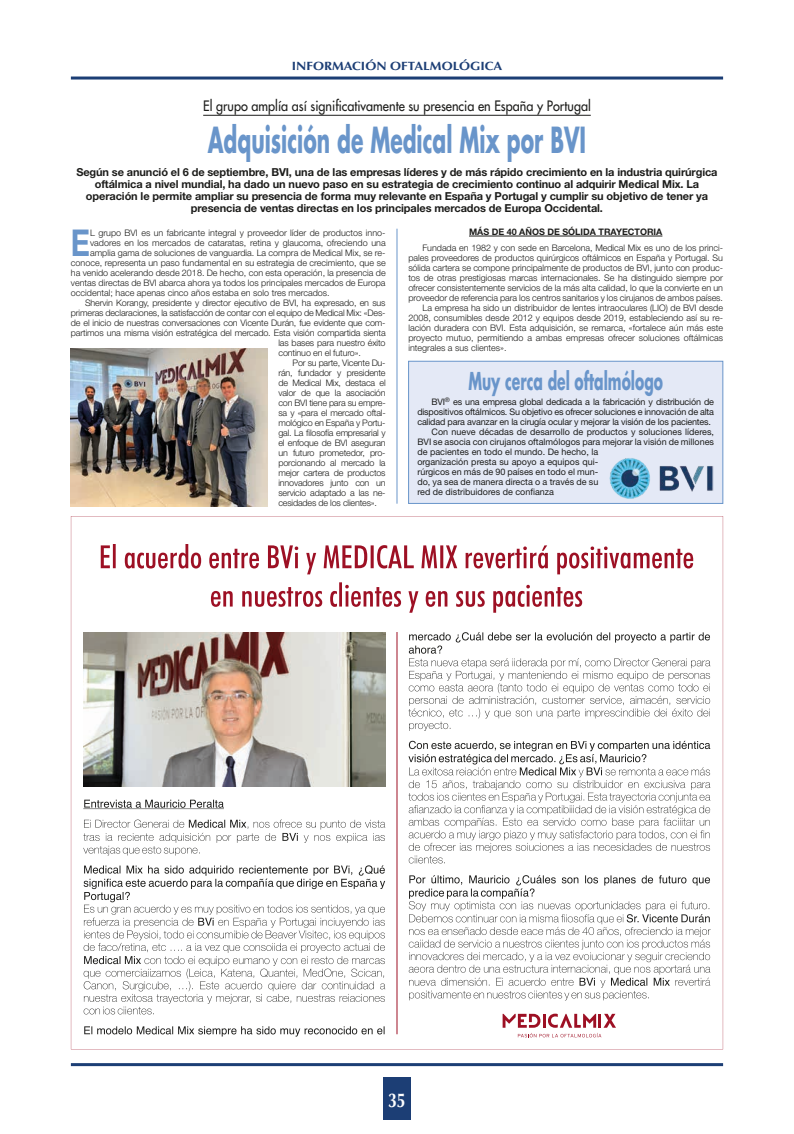
<style>
.page{position:relative;width:794px;height:1134px;background:#fff}
.page>*{position:absolute;margin:0;border:0;box-sizing:border-box;transform-origin:0 0}
.t1{font:700 37px "Helvetica Neue LT Std";color:#6995ca;scale:.8 1}
.t2{font:700 35px "Futura Std";color:#6995ca;scale:.58 1}
.t3{font:700 24px "Futura Std";color:#6995ca;scale:.58 1}
.t4{font:700 20px "Optima LT Std";color:#fff;scale:.8 1}
.t5{font:500 14px "Futura Std";color:#1d1d1b;scale:.9 1}
.t6{font:700 12px "Optima LT Std";color:#1c3e75;scale:1.1 1}
.t7{font:700 11px/12px "Helvetica Neue LT Std";letter-spacing:-.01em;color:#1d1d1b;text-align:center}
.t8{font:300 9px "Helvetica Neue LT Std";letter-spacing:-.005em;color:#1d1d1b}
.t9{font:9px "Helvetica Neue LT Std";color:#1d1d1b}
.t10{font:9px "Helvetica Neue LT Std";letter-spacing:-.02em;color:#1d1d1b}
.t11{font:700 9px "Helvetica Neue LT Std";color:#1d1d1b}
</style>
<div class="page">
<div style="left:383px;top:1078px;width:28px;height:42px;background:#1c3e75"></div>
<hr style="left:71px;top:77px;width:652px;height:3px;background:#1c3e75">
<hr style="left:71px;top:1063px;width:652px;height:3px;background:#1c3e75">
<svg style="left:71px;top:516px;width:652px;height:533px"></svg>
<svg style="left:83px;top:800px;width:302px;height:236px"></svg>
<svg style="left:83px;top:808px;width:301px;height:226px"></svg>
<svg style="left:409px;top:632px;width:301px;height:109px"></svg>
<svg style="left:408px;top:741px;width:302px;height:259px"></svg>
<hr style="left:397px;top:632px;width:1px;height:402px;background:#9d1024">
<svg style="left:502px;top:1014px;width:114px;height:23px"></svg>
<svg style="left:101px;top:544px;width:592px;height:63px"></svg>
<svg style="left:295px;top:582px;width:287px;height:31px"></svg>
<img style="left:83px;top:632px;width:302px;height:154px">
<hr style="left:469px;top:236px;width:193px;height:1px;background:#1d1d1b">
<hr style="left:203px;top:115px;width:388px;height:1px;background:#1d1d1b">
<hr style="left:397px;top:229px;width:1px;height:275px;background:#6995ca">
<img style="left:71px;top:349px;width:196px;height:157px">
<div style="left:408px;top:361px;width:315px;height:142px;background:#e4e9f6"></div>
<div style="left:408px;top:361px;width:315px;height:143px;border:1px solid #6995ca"></div>
<img style="left:610px;top:458px;width:103px;height:41px">
<h3 class="t6" style="left:292px;top:59px;width:193px">INFORMACIÓN OFTALMOLÓGICA</h3>
<h3 class="t5" style="left:203px;top:97px;width:432px">El grupo amplía así significativamente su presencia en España y Portugal</h3>
<h2 class="t2" style="left:208px;top:116px;width:654px">Adquisición de Medical Mix por BVI</h2>
<p class="t7" style="left:76px;top:166px;width:643px">Según se anunció el 6 de septiembre, BVI, una de las empresas líderes y de más rápido crecimiento en la industria quirúrgica oftálmica a nivel mundial, ha dado un nuevo paso en su estrategia de crecimiento continuo al adquirir Medical Mix. La operación le permite ampliar su presencia de forma muy relevante en España y Portugal y cumplir su objetivo de tener ya presencia de ventas directas en los principales mercados de Europa Occidental.</p>
<h1 class="t1" style="left:71px;top:220px;width:25px">E</h1>
<p class="t8" style="left:90px;top:227px;width:297px">L grupo BVI es un fabricante integral y proveedor líder de productos inno-</p>
<p class="t8" style="left:90px;top:237px;width:297px">vadores en los mercados de cataratas, retina y glaucoma, ofreciendo una</p>
<p class="t8" style="left:90px;top:247px;width:297px">amplia gama de soluciones de vanguardia. La compra de Medical Mix, se re-</p>
<p class="t8" style="left:71px;top:257px;width:316px">conoce, representa un paso fundamental en su estrategia de crecimiento, que se</p>
<p class="t8" style="left:71px;top:267px;width:316px">ha venido acelerando desde 2018. De hecho, con esta operación, la presencia de</p>
<p class="t8" style="left:71px;top:277px;width:316px">ventas directas de BVI abarca ahora ya todos los principales mercados de Europa</p>
<p class="t8" style="left:71px;top:287px;width:260px">occidental; hace apenas cinco años estaba en solo tres mercados.</p>
<p class="t8" style="left:85px;top:297px;width:302px">Shervin Korangy, presidente y director ejecutivo de BVI, ha expresado, en sus</p>
<p class="t8" style="left:71px;top:307px;width:316px">primeras declaraciones, la satisfacción de contar con el equipo de Medical Mix: «Des-</p>
<p class="t8" style="left:71px;top:317px;width:316px">de el inicio de nuestras conversaciones con Vicente Durán, fue evidente que com-</p>
<p class="t8" style="left:71px;top:327px;width:316px">partimos una misma visión estratégica del mercado. Esta visión compartida sienta</p>
<p class="t8" style="left:278px;top:337px;width:109px">las bases para nuestro éxito</p>
<p class="t8" style="left:278px;top:347px;width:84px">continuo en el futuro».</p>
<p class="t8" style="left:293px;top:357px;width:94px">Por su parte, Vicente Du-</p>
<p class="t8" style="left:278px;top:367px;width:109px">rán, fundador y presidente</p>
<p class="t8" style="left:278px;top:377px;width:109px">de Medical Mix, destaca el</p>
<p class="t8" style="left:278px;top:387px;width:109px">valor de que la asociación</p>
<p class="t8" style="left:278px;top:397px;width:109px">con BVI tiene para su empre-</p>
<p class="t8" style="left:278px;top:407px;width:109px">sa y «para el mercado oftal-</p>
<p class="t8" style="left:278px;top:417px;width:109px">mológico en España y Portu-</p>
<p class="t8" style="left:278px;top:427px;width:109px">gal. La filosofía empresarial y</p>
<p class="t8" style="left:278px;top:437px;width:109px">el enfoque de BVI aseguran</p>
<p class="t8" style="left:278px;top:447px;width:109px">un futuro prometedor, pro-</p>
<p class="t8" style="left:278px;top:457px;width:109px">porcionando al mercado la</p>
<p class="t8" style="left:278px;top:467px;width:109px">mejor cartera de productos</p>
<p class="t8" style="left:278px;top:477px;width:109px">innovadores junto con un</p>
<p class="t8" style="left:278px;top:487px;width:109px">servicio adaptado a las ne-</p>
<p class="t8" style="left:278px;top:497px;width:100px">cesidades de los clientes».</p>
<p class="t11" style="left:469px;top:226px;width:195px">MÁS DE 40 AÑOS DE SÓLIDA TRAYECTORIA</p>
<p class="t8" style="left:422px;top:242px;width:302px">Fundada en 1982 y con sede en Barcelona, Medical Mix es uno de los princi-</p>
<p class="t8" style="left:408px;top:252px;width:316px">pales proveedores de productos quirúrgicos oftálmicos en España y Portugal. Su</p>
<p class="t8" style="left:408px;top:262px;width:316px">sólida cartera se compone principalmente de productos de BVI, junto con produc-</p>
<p class="t8" style="left:408px;top:272px;width:316px">tos de otras prestigiosas marcas internacionales. Se ha distinguido siempre por</p>
<p class="t8" style="left:408px;top:282px;width:316px">ofrecer consistentemente servicios de la más alta calidad, lo que la convierte en un</p>
<p class="t8" style="left:408px;top:292px;width:316px">proveedor de referencia para los centros sanitarios y los cirujanos de ambos países.</p>
<p class="t8" style="left:422px;top:302px;width:302px">La empresa ha sido un distribuidor de lentes intraoculares (LIO) de BVI desde</p>
<p class="t8" style="left:408px;top:312px;width:316px">2008, consumibles desde 2012 y equipos desde 2019, estableciendo así su re-</p>
<p class="t8" style="left:408px;top:322px;width:316px">lación duradera con BVI. Esta adquisición, se remarca, «fortalece aún más este</p>
<p class="t8" style="left:408px;top:332px;width:316px">proyecto mutuo, permitiendo a ambas empresas ofrecer soluciones oftálmicas</p>
<p class="t8" style="left:408px;top:342px;width:100px">integrales a sus clientes».</p>
<h3 class="t3" style="left:468px;top:365px;width:337px">Muy cerca del oftalmólogo</h3>
<p class="t10" style="left:431px;top:397px;width:284px">BVI<sup>®</sup> es una empresa global dedicada a la fabricación y distribución de</p>
<p class="t10" style="left:417px;top:407px;width:298px">dispositivos oftálmicos. Su objetivo es ofrecer soluciones e innovación de alta</p>
<p class="t10" style="left:417px;top:417px;width:295px">calidad para avanzar en la cirugía ocular y mejorar la visión de los pacientes.</p>
<p class="t9" style="left:431px;top:427px;width:284px">Con nueve décadas de desarrollo de productos y soluciones líderes,</p>
<p class="t9" style="left:417px;top:437px;width:298px">BVI se asocia con cirujanos oftalmólogos para mejorar la visión de millones</p>
<p class="t9" style="left:417px;top:447px;width:182px">de pacientes en todo el mundo. De hecho, la</p>
<p class="t9" style="left:417px;top:457px;width:182px">organización presta su apoyo a equipos qui-</p>
<p class="t9" style="left:417px;top:467px;width:182px">rúrgicos en más de 90 países en todo el mun-</p>
<p class="t9" style="left:417px;top:477px;width:183px">do, ya sea de manera directa o a través de su</p>
<p class="t9" style="left:417px;top:487px;width:138px">red de distribuidores de confianza</p>
<h3 class="t4" style="left:388px;top:1088px;width:24px">35</h3>
</div>
